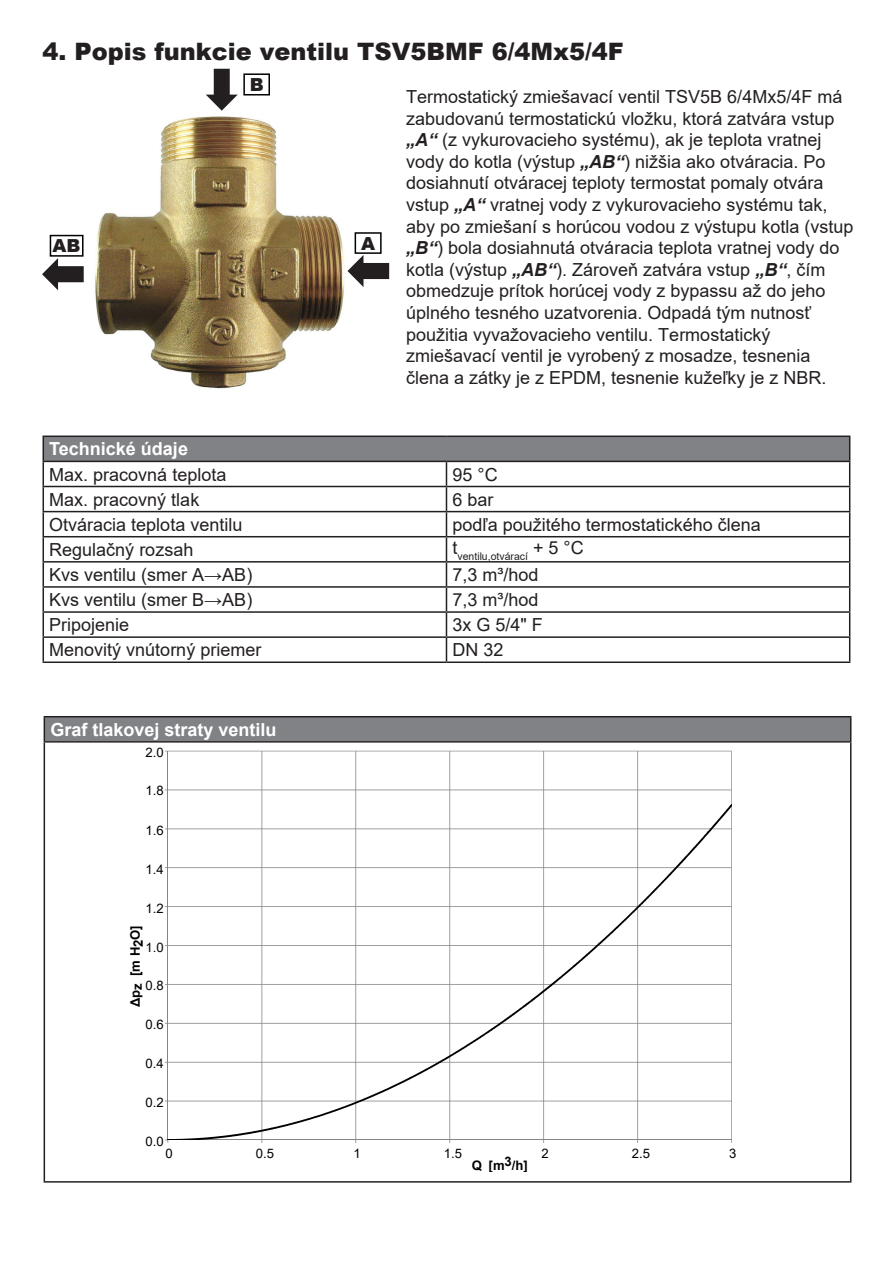
<style>
.page{position:relative;width:893px;height:1263px;background:#fff}
.page>*{position:absolute;margin:0;border:0;box-sizing:border-box;transform-origin:0 0}
.t1{font:900 24px "Arial";color:#231f20}
.t2{font:18px/21.6px "Arial";color:#231f20}
.t3{font:700 18px "Arial";color:#fff}
.t4{font:900 18px "Arial";color:#231f20}
.t5{font:13.05px "Arial";color:#000}
.t6{font:700 13.05px "Arial";color:#000}
.t7{font:10.5px "Arial";color:#231f20}
.s1{font-weight:700;font-style:italic}
</style>
<div class="page">
<img style="left:95px;top:116px;width:250px;height:273px">
<svg style="left:42px;top:258px;width:42px;height:32px"></svg>
<svg style="left:347px;top:255px;width:42px;height:32px"></svg>
<svg style="left:206px;top:69px;width:32px;height:42px"></svg>
<div style="left:243px;top:73px;width:27px;height:22px;border:2px solid #000001"></div>
<div style="left:50px;top:235px;width:34px;height:22px;border:2px solid #000001"></div>
<div style="left:355px;top:232px;width:27px;height:22px;border:2px solid #000001"></div>
<hr style="left:43px;top:435px;width:403px;height:2px;background:#231f20">
<hr style="left:446px;top:435px;width:404px;height:2px;background:#231f20">
<svg style="left:43px;top:436px;width:807px;height:225px"></svg>
<hr style="left:43px;top:661px;width:403px;height:2px;background:#231f20">
<hr style="left:446px;top:661px;width:404px;height:2px;background:#231f20">
<div style="left:44px;top:717px;width:807px;height:25px;background:#808285"></div>
<hr style="left:44px;top:716px;width:807px;height:1px;background:#231f20">
<svg style="left:44px;top:717px;width:1px;height:24px"></svg>
<svg style="left:850px;top:717px;width:1px;height:24px"></svg>
<hr style="left:44px;top:741px;width:807px;height:1px;background:#231f20">
<hr style="left:44px;top:742px;width:1px;height:439px;background:#231f20">
<hr style="left:850px;top:742px;width:1px;height:439px;background:#231f20">
<hr style="left:44px;top:1181px;width:807px;height:1px;background:#231f20">
<svg style="left:165px;top:750px;width:567px;height:393px"></svg>
<p class="t1" style="left:43px;top:34px;width:583px">4. Popis funkcie ventilu TSV5BMF 6/4Mx5/4F</p>
<p class="t2" style="left:406px;top:86px;width:449px">Termostatický zmiešavací ventil TSV5B 6/4Mx5/4F má zabudovanú termostatickú vložku, ktorá zatvára vstup <span class="s1">„A“</span> (z vykurovacieho systému), ak je teplota vratnej vody do kotla (výstup <span class="s1">„AB“</span>) nižšia ako otváracia. Po dosiahnutí otváracej teploty termostat pomaly otvára vstup <span class="s1">„A“</span> vratnej vody z vykurovacieho systému tak, aby po zmiešaní s horúcou vodou z výstupu kotla (vstup <span class="s1">„B“</span>) bola dosiahnutá otváracia teplota vratnej vody do kotla (výstup <span class="s1">„AB“</span>). Zároveň zatvára vstup <span class="s1">„B“</span>, čím obmedzuje prítok horúcej vody z bypassu až do jeho úplného tesného uzatvorenia. Odpadá tým nutnosť použitia vyvažovacieho ventilu. Termostatický zmiešavací ventil je vyrobený z mosadze, tesnenia člena a zátky je z EPDM, tesnenie kužeľky je z NBR.</p>
<p class="t4" style="left:250px;top:71px;width:16px">B</p>
<p class="t4" style="left:53px;top:233px;width:30px">AB</p>
<p class="t4" style="left:361px;top:230px;width:16px">A</p>
<p class="t3" style="left:49px;top:436px;width:140px">Technické údaje</p>
<p class="t2" style="left:49px;top:463px;width:179px">Max. pracovná teplota</p>
<p class="t2" style="left:452px;top:463px;width:47px">95 °C</p>
<p class="t2" style="left:49px;top:488px;width:152px">Max. pracovný tlak</p>
<p class="t2" style="left:452px;top:488px;width:43px">6 bar</p>
<p class="t2" style="left:49px;top:513px;width:195px">Otváracia teplota ventilu</p>
<p class="t2" style="left:452px;top:513px;width:310px">podľa použitého termostatického člena</p>
<p class="t2" style="left:49px;top:539px;width:146px">Regulačný rozsah</p>
<p class="t7" style="left:452px;top:549px;width:133px"><sup>t</sup>ventilu,otvárací <sup>+</sup> <sup>5</sup> <sup>°C</sup></p>
<p class="t2" style="left:49px;top:564px;width:205px">Kvs ventilu (smer A→AB)</p>
<p class="t2" style="left:452px;top:564px;width:88px">7,3 m³/hod</p>
<p class="t2" style="left:49px;top:589px;width:205px">Kvs ventilu (smer B→AB)</p>
<p class="t2" style="left:452px;top:589px;width:88px">7,3 m³/hod</p>
<p class="t2" style="left:49px;top:614px;width:82px">Pripojenie</p>
<p class="t2" style="left:452px;top:614px;width:92px">3x G 5/4" F</p>
<p class="t2" style="left:49px;top:639px;width:214px">Menovitý vnútorný priemer</p>
<p class="t2" style="left:452px;top:639px;width:53px">DN 32</p>
<p class="t3" style="left:50px;top:717px;width:228px">Graf tlakovej straty ventilu</p>
<p class="t5" style="left:146px;top:743px;width:20px">2.0</p>
<p class="t5" style="left:146px;top:781px;width:20px">1.8</p>
<p class="t5" style="left:146px;top:821px;width:20px">1.6</p>
<p class="t5" style="left:146px;top:860px;width:20px">1.4</p>
<p class="t5" style="left:146px;top:899px;width:20px">1.2</p>
<p class="t6" style="left:126px;top:1007px;width:84px;rotate:-90deg">Δpz [m H2O]</p>
<p class="t5" style="left:146px;top:938px;width:20px">1.0</p>
<p class="t5" style="left:146px;top:977px;width:20px">0.8</p>
<p class="t5" style="left:146px;top:1016px;width:20px">0.6</p>
<p class="t5" style="left:146px;top:1055px;width:20px">0.4</p>
<p class="t5" style="left:146px;top:1093px;width:20px">0.2</p>
<p class="t5" style="left:146px;top:1132px;width:20px">0.0</p>
<p class="t5" style="left:166px;top:1144px;width:9px">0</p>
<p class="t5" style="left:256px;top:1144px;width:20px">0.5</p>
<p class="t5" style="left:353px;top:1144px;width:9px">1</p>
<p class="t5" style="left:444px;top:1144px;width:20px">1.5</p>
<p class="t5" style="left:541px;top:1144px;width:9px">2</p>
<p class="t5" style="left:632px;top:1144px;width:20px">2.5</p>
<p class="t5" style="left:729px;top:1144px;width:9px">3</p>
<p class="t6" style="left:472px;top:1156px;width:58px">Q [m3/h]</p>
</div>
